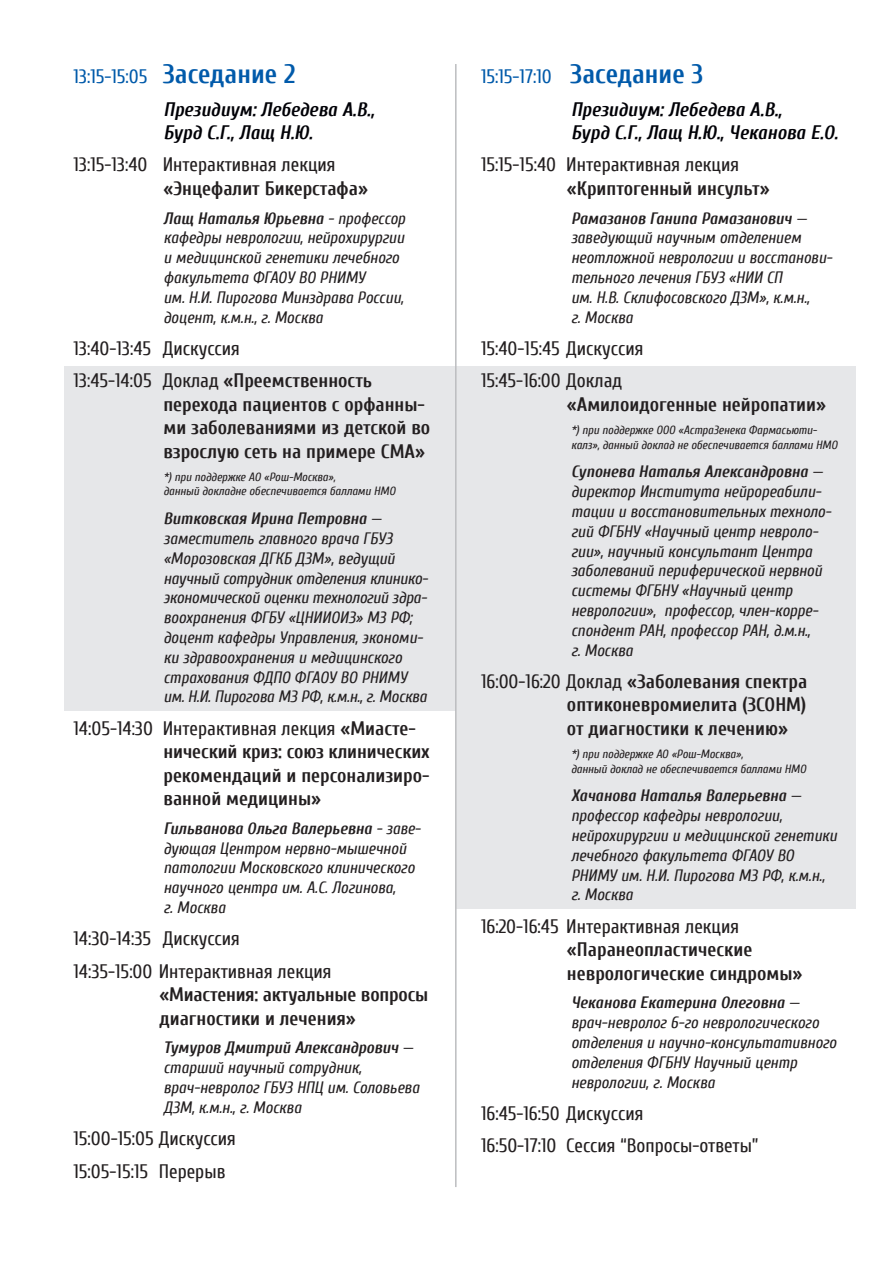
<style>
.page{position:relative;width:893px;height:1263px;background:#fff}
.page>*{position:absolute;margin:0;border:0;box-sizing:border-box;transform-origin:0 0}
.t1{font:700 19.5px/23.4px "Cuprum";color:#231f20}
.t2{font:19.5px/32.4px "Cuprum";color:#231f20}
.t3{font:italic 700 19.5px/32.4px "Cuprum";color:#000006}
.t4{font:italic 16.5px/19.8px "Cuprum";color:#231f20}
.t5{font:italic 12px/14.4px "Cuprum";color:#231f20}
.s1{font-weight:400;font-style:normal;color:#015aaa}
.s2{font-style:normal;font-size:27px;color:#015aaa}
.s3{font-weight:700}
.s4{font-weight:400}
</style>
<div class="page">
<div style="left:456px;top:367px;width:399px;height:542px;background:#e6e7e9"></div>
<div style="left:65px;top:367px;width:391px;height:344px;background:#e6e7e9"></div>
<hr style="left:455px;top:64px;width:2px;height:1123px;background:#bcbdc0">
<p class="t3" style="left:163px;top:60px;width:212px;text-indent:-90px"><span class="s1">13:15-15:05</span> <span class="s2">Заседание 2<br></span>Президиум: Лебедева А.В.,</p>
<p class="t3" style="left:163px;top:116px;width:151px">Бурд С.Г., Лащ Н.Ю.</p>
<p class="t2" style="left:73px;top:149px;width:264px">13:15-13:40 Интерактивная лекция</p>
<p class="t1" style="left:163px;top:176px;width:206px">«Энцефалит Бикерстафа»</p>
<p class="t4" style="left:163px;top:208px;width:243px"><span class="s3">Лащ Наталья Юрьевна</span> - профессор кафедры неврологии, нейрохирургии и медицинской генетики лечебного факультета ФГАОУ ВО РНИМУ<br>им. Н.И. Пирогова Минздрава России, доцент, к.м.н., г. Москва</p>
<p class="t2" style="left:73px;top:332px;width:300px">13:40-13:45 Дискуссия<br>13:45-14:05 Доклад <span class="s3">«Преемственность</span></p>
<p class="t1" style="left:163px;top:392px;width:268px">перехода пациентов с орфанны&shy;ми заболеваниями из детской во взрослую сеть на примере СМА»</p>
<p class="t5" style="left:163px;top:470px;width:233px">*) при поддержке АО «Рош-Москва»,<br>данный докладне обеспечивается баллами НМО</p>
<p class="t4" style="left:163px;top:509px;width:266px"><span class="s3">Витковская Ирина Петровна</span> — заместитель главного врача ГБУЗ «Морозовская ДГКБ ДЗМ», ведущий научный сотрудник отделения клинико&shy;экономической оценки технологий здра&shy;воохранения ФГБУ «ЦНИИОИЗ» МЗ РФ; доцент кафедры Управления, экономи&shy;ки здравоохранения и медицинского страхования ФДПО ФГАОУ ВО РНИМУ им. Н.И. Пирогова МЗ РФ, к.м.н., г. Москва</p>
<p class="t1" style="left:163px;top:716px;width:268px;text-indent:-90px"><span class="s4">14:05-14:30 Интерактивная лекция</span> «Миасте&shy;нический криз: союз клинических рекомендаций и персонализиро&shy;ванной медицины»</p>
<p class="t4" style="left:163px;top:818px;width:259px"><span class="s3">Гильванова Ольга Валерьевна</span> - заве&shy;дующая Центром нервно-мышечной патологии Московского клинического научного центра им. А.С. Логинова,<br>г. Москва</p>
<p class="t2" style="left:73px;top:923px;width:260px">14:30-14:35 Дискуссия<br>14:35-15:00 Интерактивная лекция</p>
<p class="t1" style="left:159px;top:983px;width:270px">«Миастения: актуальные вопросы диагностики и лечения»</p>
<p class="t4" style="left:163px;top:1038px;width:257px"><span class="s3">Тумуров Дмитрий Александрович</span> — старший научный сотрудник, врач-невролог ГБУЗ НПЦ им. Соловьева<br>ДЗМ, к.м.н., г. Москва</p>
<p class="t2" style="left:73px;top:1122px;width:164px">15:00-15:05 Дискуссия<br>15:05-15:15 Перерыв</p>
<p class="t3" style="left:571px;top:60px;width:212px;text-indent:-90px"><span class="s1">15:15-17:10</span> <span class="s2">Заседание 3<br></span>Президиум: Лебедева А.В.,</p>
<p class="t3" style="left:571px;top:116px;width:269px">Бурд С.Г., Лащ Н.Ю., Чеканова Е.О.</p>
<p class="t2" style="left:481px;top:149px;width:260px">15:15-15:40 Интерактивная лекция</p>
<p class="t1" style="left:567px;top:176px;width:204px">«Криптогенный инсульт»</p>
<p class="t4" style="left:571px;top:208px;width:263px"><span class="s3">Рамазанов Ганипа Рамазанович</span> — заведующий научным отделением неотложной неврологии и восстанови&shy;тельного лечения ГБУЗ «НИИ СП<br>им. Н.В. Склифосовского ДЗМ», к.м.н.,<br>г. Москва</p>
<p class="t2" style="left:481px;top:332px;width:164px">15:40-15:45 Дискуссия<br>15:45-16:00 Доклад</p>
<p class="t1" style="left:567px;top:392px;width:261px">«Амилоидогенные нейропатии»</p>
<p class="t5" style="left:571px;top:423px;width:268px">*) при поддержке ООО «АстраЗенека Фармасьюти&shy;калз», данный доклад не обеспечивается баллами НМО</p>
<p class="t4" style="left:571px;top:462px;width:262px"><span class="s3">Супонева Наталья Александровна</span> — директор Института нейрореабили&shy;тации и восстановительных техноло&shy;гий ФГБНУ «Научный центр невроло&shy;гии», научный консультант Центра заболеваний периферической нервной системы ФГБНУ «Научный центр неврологии», профессор, член-корре&shy;спондент РАН, профессор РАН, д.м.н.,<br>г. Москва</p>
<p class="t1" style="left:567px;top:670px;width:242px;text-align:justify;text-indent:-86px"><span class="s4">16:00-16:20 Доклад</span> «Заболевания спектра оптиконевромиелита (ЗСОНМ) от диагностики к лечению»</p>
<p class="t5" style="left:571px;top:747px;width:236px">*) при поддержке АО «Рош-Москва»,<br>данный доклад не обеспечивается баллами НМО</p>
<p class="t4" style="left:571px;top:786px;width:267px"><span class="s3">Хачанова Наталья Валерьевна</span> — профессор кафедры неврологии, нейрохирургии и медицинской генетики лечебного факультета ФГАОУ ВО<br>РНИМУ им. Н.И. Пирогова МЗ РФ, к.м.н., г. Москва</p>
<p class="t2" style="left:481px;top:910px;width:260px">16:20-16:45 Интерактивная лекция</p>
<p class="t1" style="left:567px;top:938px;width:237px">«Паранеопластические неврологические синдромы»</p>
<p class="t4" style="left:571px;top:993px;width:267px"><span class="s3">Чеканова Екатерина Олеговна</span> — врач-невролог 6-го неврологического отделения и научно-консультативного отделения ФГБНУ Научный центр неврологии, г. Москва</p>
<p class="t2" style="left:481px;top:1097px;width:279px">16:45-16:50 Дискуссия<br>16:50-17:10 Сессия “Вопросы-ответы”</p>
</div>
